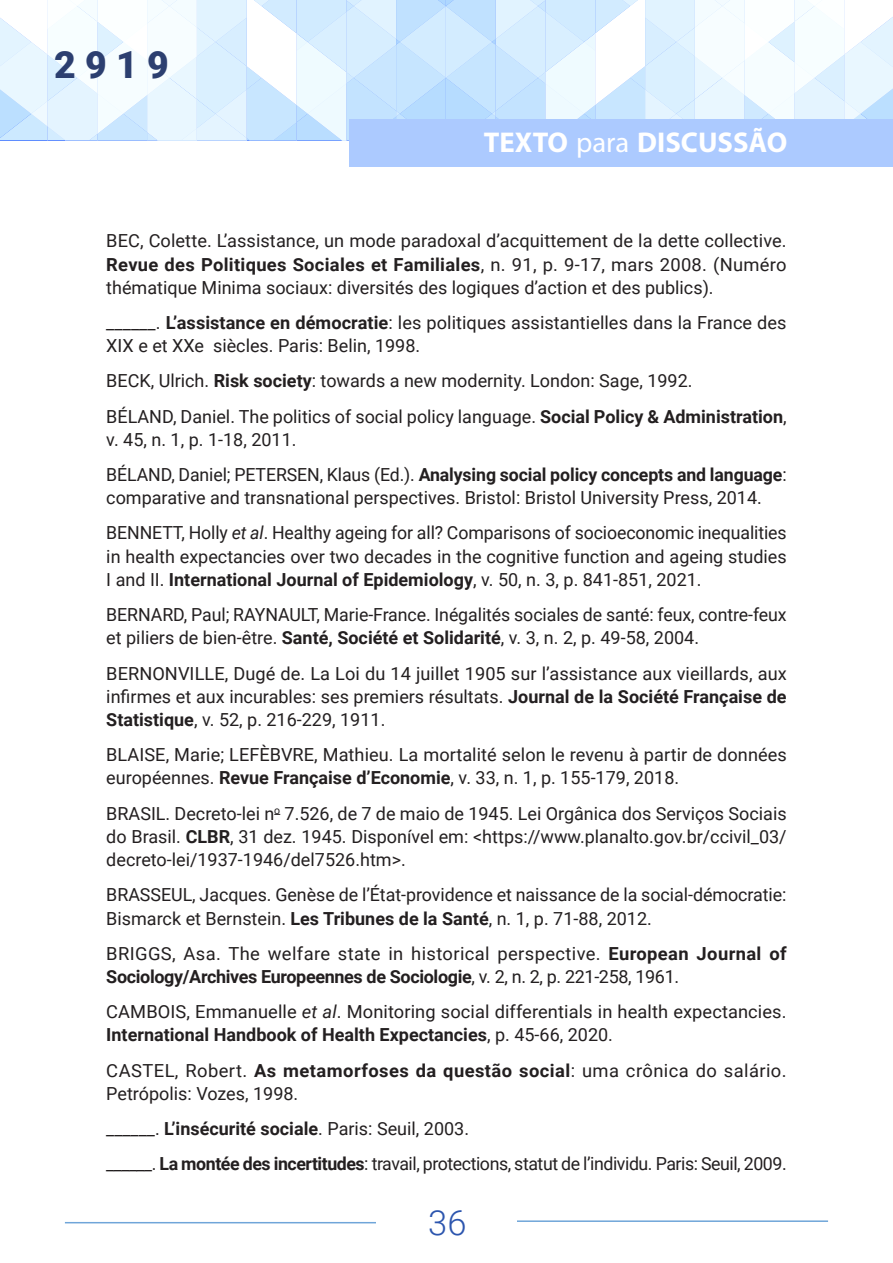
<style>
.page{position:relative;width:893px;height:1263px;background:#fff}
.page>*{position:absolute;margin:0;border:0;box-sizing:border-box;transform-origin:0 0}
.t1{font:900 37.5px "Roboto";color:#2c3f70}
.t2{font:300 34.5px "Roboto";color:#2c55ae}
.t3{font:700 28.65px "Myriad Pro";color:#fff}
.referencias_texto{font:18px/23.2px "Roboto";color:#231f20}
.referencias_texto-2{font:18px/23.2px "Roboto";letter-spacing:.02em;color:#231f20}
.referencias_texto-3{font:18px "Roboto";letter-spacing:-.025em;color:#231f20}
.referencias_texto-4{font:18px/23.2px "Roboto";letter-spacing:.025em;color:#231f20}
.s1{font-weight:400}
.s2{font-weight:700}
.s3{font-style:italic}
</style>
<div class="page">
<svg style="left:0;top:0;width:893px;height:140px"></svg>
<div style="left:349px;top:119px;width:544px;height:48px;background:#accaff"></div>
<hr style="left:517px;top:1220px;width:311px;height:2px;background:#6fa5d9">
<hr style="left:65px;top:1222px;width:311px;height:1px;background:#6fa5d9">
<h1 class="t1" style="left:54px;top:38px;width:116px">2919</h1>
<h3 class="t3" style="left:484px;top:124px;width:305px">TEXTO <span class="s1">para</span> DISCUSSÃO</h3>
<p class="referencias_texto" style="left:106px;top:229px;width:682px;text-align:justify">BEC, Colette. L’assistance, un mode paradoxal d’acquittement de la dette collective.<br><span class="s2">Revue des Politiques Sociales et Familiales</span>, n. 91, p. 9-17, mars 2008. (Numéro thématique Minima sociaux: diversités des logiques d’action et des publics).</p>
<p class="referencias_texto" style="left:106px;top:310px;width:682px">______. <span class="s2">L’assistance en démocratie</span>: les politiques assistantielles dans la France des<br>XIX e et XXe siècles. Paris: Belin, 1998.</p>
<p class="referencias_texto" style="left:106px;top:369px;width:588px">BECK, Ulrich. <span class="s2">Risk society</span>: towards a new modernity. London: Sage, 1992.</p>
<p class="referencias_texto" style="left:106px;top:404px;width:682px">BÉLAND, Daniel. The politics of social policy language. <span class="s2">Social Policy &amp; Administration</span>, v. 45, n. 1, p. 1-18, 2011.</p>
<p class="referencias_texto" style="left:106px;top:462px;width:682px">BÉLAND, Daniel; PETERSEN, Klaus (Ed.). <span class="s2">Analysing social policy concepts and language</span>: comparative and transnational perspectives. Bristol: Bristol University Press, 2014.</p>
<p class="referencias_texto" style="left:106px;top:521px;width:682px;text-align:justify">BENNETT, Holly <span class="s3">et al</span>. Healthy ageing for all? Comparisons of socioeconomic inequalities in health expectancies over two decades in the cognitive function and ageing studies I and II. <span class="s2">International Journal of Epidemiology</span>, v. 50, n. 3, p. 841-851, 2021.</p>
<p class="referencias_texto" style="left:106px;top:602px;width:682px">BERNARD, Paul; RAYNAULT, Marie-France. Inégalités sociales de santé: feux, contre-feux et piliers de bien-être. <span class="s2">Santé, Société et Solidarité</span>, v. 3, n. 2, p. 49-58, 2004.</p>
<p class="referencias_texto" style="left:106px;top:661px;width:682px;text-align:justify">BERNONVILLE, Dugé de. La Loi du 14 juillet 1905 sur l’assistance aux vieillards, aux infirmes et aux incurables: ses premiers résultats. <span class="s2">Journal de la Société Française de Statistique</span>, v. 52, p. 216-229, 1911.</p>
<p class="referencias_texto" style="left:106px;top:742px;width:682px">BLAISE, Marie; LEFÈBVRE, Mathieu. La mortalité selon le revenu à partir de données européennes. <span class="s2">Revue Française d’Economie</span>, v. 33, n. 1, p. 155-179, 2018.</p>
<p class="referencias_texto" style="left:106px;top:801px;width:682px;text-align:justify">BRASIL. Decreto-lei n<sup>o</sup> 7.526, de 7 de maio de 1945. Lei Orgânica dos Serviços Sociais do Brasil. <span class="s2">CLBR</span>, 31 dez. 1945. Disponível em: &lt;https://www.planalto.gov.br/ccivil_03/ decreto-lei/1937-1946/del7526.htm&gt;.</p>
<p class="referencias_texto" style="left:106px;top:882px;width:682px">BRASSEUL, Jacques. Genèse de l’État-providence et naissance de la social-démocratie:<br>Bismarck et Bernstein. <span class="s2">Les Tribunes de la Santé</span>, n. 1, p. 71-88, 2012.</p>
<p class="referencias_texto-2" style="left:106px;top:941px;width:682px">BRIGGS, Asa. The welfare state in historical perspective. <span class="s2">European Journal of<br>Sociology/Archives Europeennes de Sociologie</span>, v. 2, n. 2, p. 221-258, 1961.</p>
<p class="referencias_texto" style="left:106px;top:999px;width:682px">CAMBOIS, Emmanuelle <span class="s3">et al</span>. Monitoring social differentials in health expectancies.<br><span class="s2">International Handbook of Health Expectancies</span>, p. 45-66, 2020.</p>
<p class="referencias_texto-4" style="left:106px;top:1058px;width:682px">CASTEL, Robert. <span class="s2">As metamorfoses da questão social</span>: uma crônica do salário.<br>Petrópolis: Vozes, 1998.</p>
<p class="referencias_texto" style="left:106px;top:1116px;width:364px">______. <span class="s2">L’insécurité sociale</span>. Paris: Seuil, 2003.</p>
<p class="referencias_texto-3" style="left:106px;top:1151px;width:682px">______. <span class="s2">La montée des incertitudes</span>: travail, protections, statut de l’individu. Paris: Seuil, 2009.</p>
<h2 class="t2" style="left:428px;top:1198px;width:40px">36</h2>
</div>
